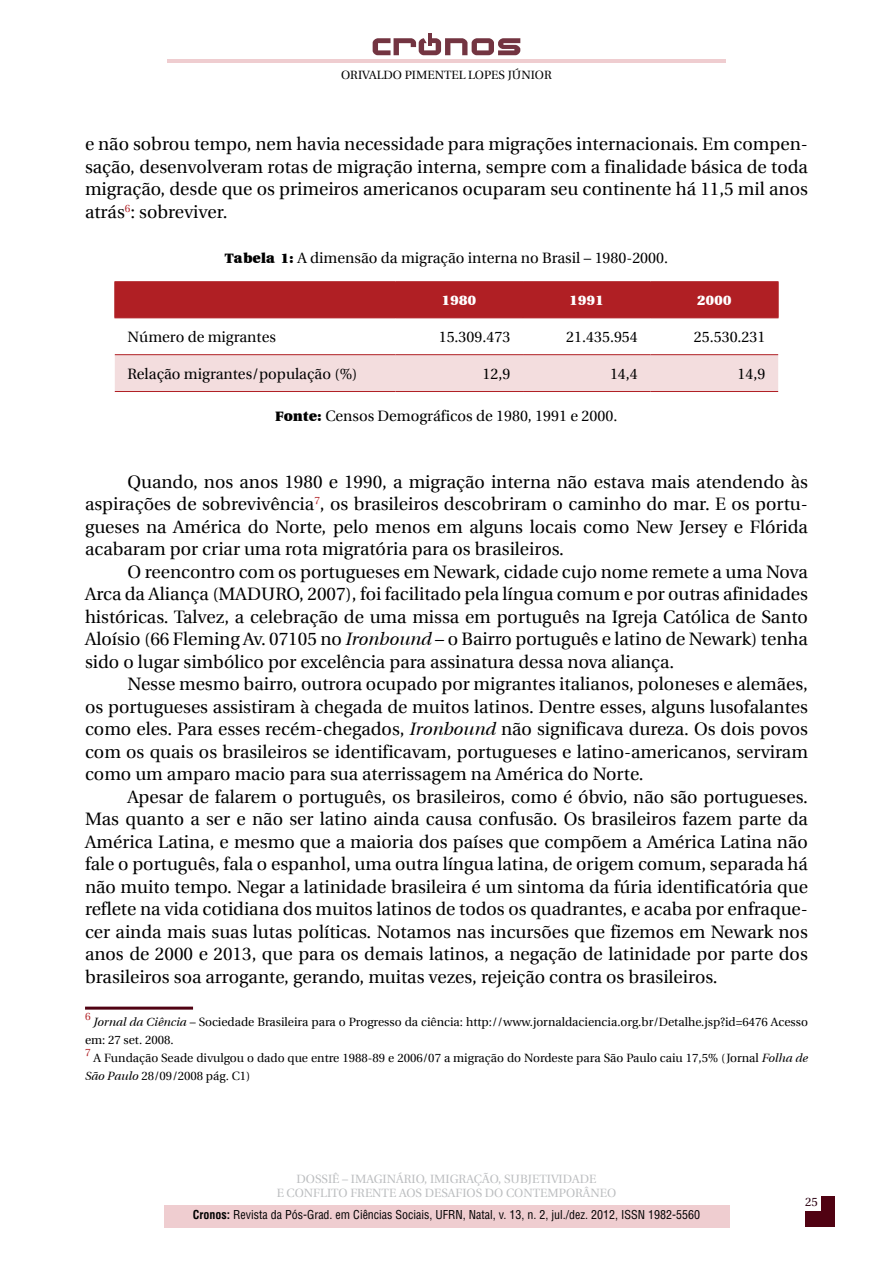
<style>
.page{position:relative;width:893px;height:1263px;background:#fff}
.page>*{position:absolute;margin:0;border:0;box-sizing:border-box;transform-origin:0 0}
.t1{font:18px/22.5px "Utopia";color:#000;text-align:justify}
.t2{font:15px "Utopia";color:#000}
.t3{font:700 15px "Utopia";color:#fff}
.t4{font:12px/18px "Utopia";color:#000}
.t5{font:condensed 12px "Helvetica LT Std";color:#000}
.t6{font:12px/14.4px "Utopia";color:#bcbec0;text-align:center}
.t7{font:12px "Utopia";color:#2c0212}
.t8{font:10.5px "Utopia";color:#b01f24}
.s1{font-weight:700}
.s2{font-style:italic}
</style>
<div class="page">
<hr style="left:428px;top:33px;width:4px;height:13px;background:#733441">
<svg style="left:373px;top:38px;width:147px;height:17px"></svg>
<hr style="left:167px;top:59px;width:559px;height:4px;background:#efcdd0">
<div style="left:164px;top:1205px;width:565px;height:22px;background:#efcdd0"></div>
<div style="left:805px;top:1196px;width:30px;height:31px;background:#500212"></div>
<div style="left:796px;top:1189px;width:24px;height:22px;background:#fff"></div>
<div style="left:115px;top:282px;width:663px;height:35px;background:#b01f24"></div>
<div style="left:115px;top:355px;width:663px;height:36px;background:#f3ddde"></div>
<hr style="left:114px;top:281px;width:281px;height:1px;background:#b01f24">
<hr style="left:395px;top:281px;width:128px;height:1px;background:#b01f24">
<hr style="left:523px;top:281px;width:128px;height:1px;background:#b01f24">
<hr style="left:651px;top:281px;width:127px;height:1px;background:#b01f24">
<hr style="left:114px;top:317px;width:281px;height:1px;background:#b01f24">
<hr style="left:395px;top:317px;width:128px;height:1px;background:#b01f24">
<hr style="left:523px;top:317px;width:128px;height:1px;background:#b01f24">
<hr style="left:651px;top:317px;width:127px;height:1px;background:#b01f24">
<hr style="left:115px;top:354px;width:280px;height:1px;background:#b01f24">
<hr style="left:395px;top:354px;width:128px;height:1px;background:#b01f24">
<hr style="left:523px;top:354px;width:128px;height:1px;background:#b01f24">
<hr style="left:651px;top:354px;width:127px;height:1px;background:#b01f24">
<hr style="left:115px;top:391px;width:280px;height:1px;background:#b01f24">
<hr style="left:395px;top:391px;width:128px;height:1px;background:#b01f24">
<hr style="left:523px;top:391px;width:128px;height:1px;background:#b01f24">
<hr style="left:651px;top:391px;width:127px;height:1px;background:#b01f24">
<hr style="left:114px;top:282px;width:1px;height:35px;background:#b01f24">
<hr style="left:395px;top:282px;width:1px;height:35px;background:#b01f24">
<hr style="left:523px;top:282px;width:1px;height:35px;background:#b01f24">
<hr style="left:650px;top:282px;width:1px;height:35px;background:#b01f24">
<hr style="left:778px;top:282px;width:1px;height:35px;background:#b01f24">
<hr style="left:85px;top:1007px;width:108px;height:3px;background:#500212">
<p class="t4" style="left:341px;top:66px;width:212px">ORIVALDO PIMENTEL LOPES JÚNIOR</p>
<p class="t1" style="left:85px;top:133px;width:724px">e não sobrou tempo, nem havia necessidade para migrações internacionais. Em compen&shy;sação, desenvolveram rotas de migração interna, sempre com a finalidade básica de toda migração, desde que os primeiros americanos ocuparam seu continente há 11,5 mil anos atrás<sup>6</sup>: sobreviver.</p>
<p class="t2" style="left:225px;top:249px;width:445px"><span class="s1">Tabela 1:</span> A dimensão da migração interna no Brasil – 1980-2000.</p>
<p class="t3" style="left:442px;top:292px;width:36px">1980</p>
<p class="t3" style="left:569px;top:292px;width:36px">1991</p>
<p class="t3" style="left:697px;top:292px;width:36px">2000</p>
<p class="t2" style="left:128px;top:328px;width:150px">Número de migrantes</p>
<p class="t2" style="left:439px;top:328px;width:73px">15.309.473</p>
<p class="t2" style="left:566px;top:328px;width:73px">21.435.954</p>
<p class="t2" style="left:694px;top:328px;width:73px">25.530.231</p>
<p class="t2" style="left:128px;top:365px;width:231px">Relação migrantes/população (%)</p>
<p class="t2" style="left:482px;top:365px;width:29px">12,9</p>
<p class="t2" style="left:610px;top:365px;width:29px">14,4</p>
<p class="t2" style="left:738px;top:365px;width:29px">14,9</p>
<p class="t2" style="left:276px;top:407px;width:343px"><span class="s1">Fonte:</span> Censos Demográficos de 1980, 1991 e 2000.</p>
<p class="t1" style="left:85px;top:470px;width:724px;text-indent:43px">Quando, nos anos 1980 e 1990, a migração interna não estava mais atendendo às aspirações de sobrevivência<sup>7</sup>, os brasileiros descobriram o caminho do mar. E os portu&shy;gueses na América do Norte, pelo menos em alguns locais como New Jersey e Flórida acabaram por criar uma rota migratória para os brasileiros.</p>
<p class="t1" style="left:85px;top:560px;width:724px;text-indent:43px">O reencontro com os portugueses em Newark, cidade cujo nome remete a uma Nova Arca da Aliança (MADURO, 2007), foi facilitado pela língua comum e por outras afinidades históricas. Talvez, a celebração de uma missa em português na Igreja Católica de Santo Aloísio (66 Fleming Av. 07105 no <span class="s2">Ironbound</span> – o Bairro português e latino de Newark) tenha sido o lugar simbólico por excelência para assinatura dessa nova aliança.</p>
<p class="t1" style="left:85px;top:673px;width:724px;text-indent:43px">Nesse mesmo bairro, outrora ocupado por migrantes italianos, poloneses e alemães, os portugueses assistiram à chegada de muitos latinos. Dentre esses, alguns lusofalantes como eles. Para esses recém-chegados, <span class="s2">Ironbound</span> não significava dureza. Os dois povos com os quais os brasileiros se identificavam, portugueses e latino-americanos, serviram como um amparo macio para sua aterrissagem na América do Norte.</p>
<p class="t1" style="left:85px;top:785px;width:724px;text-indent:43px">Apesar de falarem o português, os brasileiros, como é óbvio, não são portugueses.<br>Mas quanto a ser e não ser latino ainda causa confusão. Os brasileiros fazem parte da América Latina, e mesmo que a maioria dos países que compõem a América Latina não fale o português, fala o espanhol, uma outra língua latina, de origem comum, separada há não muito tempo. Negar a latinidade brasileira é um sintoma da fúria identificatória que reflete na vida cotidiana dos muitos latinos de todos os quadrantes, e acaba por enfraque&shy;cer ainda mais suas lutas políticas. Notamos nas incursões que fizemos em Newark nos anos de 2000 e 2013, que para os demais latinos, a negação de latinidade por parte dos brasileiros soa arrogante, gerando, muitas vezes, rejeição contra os brasileiros.</p>
<p class="t8" style="left:85px;top:1011px;width:7px">6</p>
<p class="t4" style="left:85px;top:1013px;width:724px;text-indent:9px"><span class="s2">Jornal da Ciência</span> – Sociedade Brasileira para o Progresso da ciência: http://www.jornaldaciencia.org.br/Detalhe.jsp?id=6476 Acesso em: 27 set. 2008.</p>
<p class="t8" style="left:85px;top:1047px;width:7px">7</p>
<p class="t4" style="left:85px;top:1049px;width:724px;text-indent:9px">A Fundação Seade divulgou o dado que entre 1988-89 e 2006/07 a migração do Nordeste para São Paulo caiu 17,5% (Jornal <span class="s2">Folha de<br>São Paulo</span> 28/09/2008 pág. C1)</p>
<p class="t6" style="left:277px;top:1172px;width:341px">DOSSIÊ – IMAGINÁRIO, IMIGRAÇÃO, SUBJETIVIDADE<br>E CONFLITO FRENTE AOS DESAFIOS DO CONTEMPORÂNEO</p>
<p class="t5" style="left:193px;top:1207px;width:509px"><span class="s1">Cronos:</span> Revista da Pós-Grad. em Ciências Sociais, UFRN, Natal, v. 13, n. 2, jul./dez. 2012, ISSN 1982-5560</p>
<p class="t7" style="left:805px;top:1195px;width:14px">25</p>
</div>
